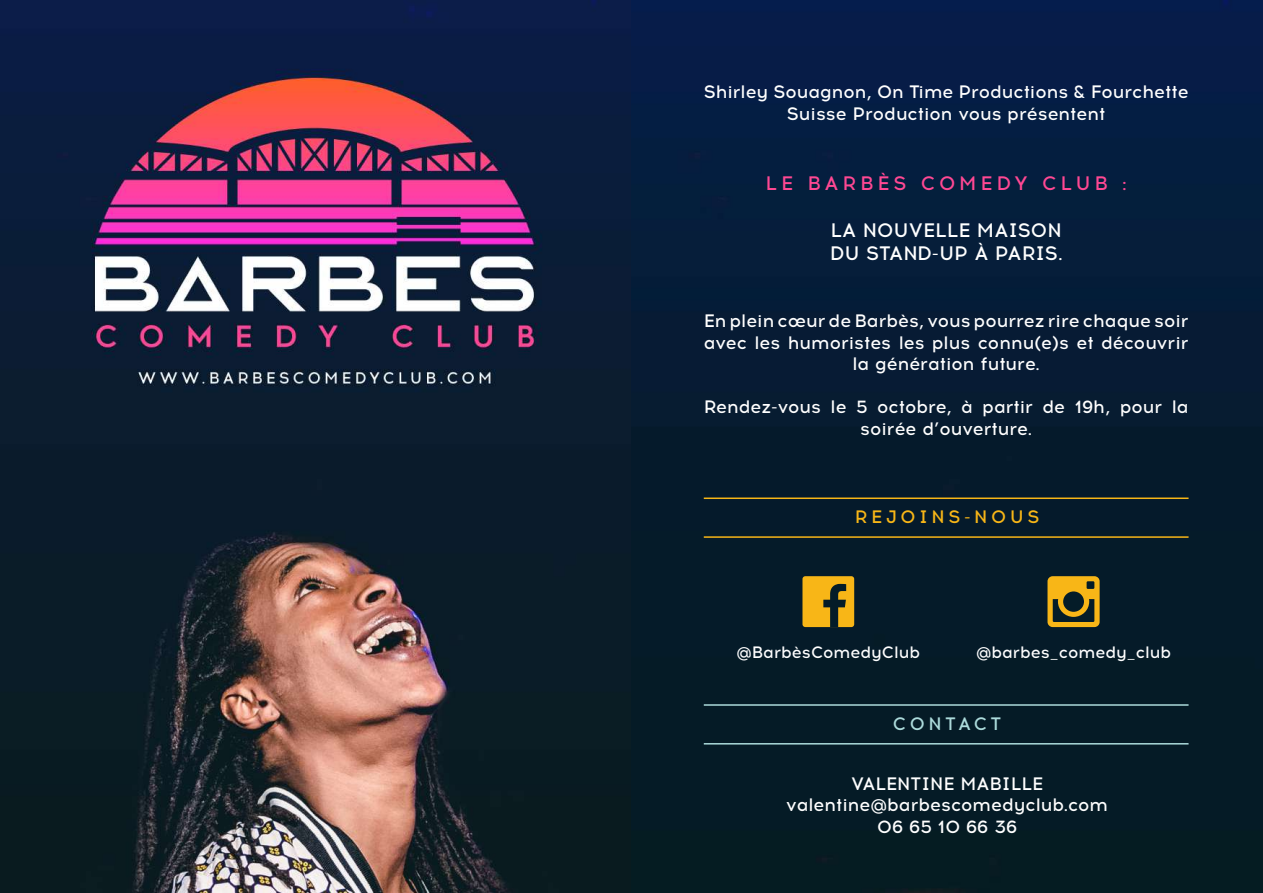
<style>
.page{position:relative;width:1263px;height:893px;background:#fff}
.page>*{position:absolute;margin:0;border:0;box-sizing:border-box;transform-origin:0 0}
.t1{font:500 19.5px/23.4px "Acrom W00";color:#fff}
.t2{font:500 19.5px "Acrom W00";letter-spacing:.2em;color:#ff4893}
.t3{font:500 18px/21.6px "Acrom W00";color:#fff;text-align:center}
.t4{font:500 18px "Acrom W00";letter-spacing:.2em;color:#f8b617}
.t5{font:500 18px "Acrom W00";letter-spacing:.195em;color:#acdbdb}
.t6{font:500 16.5px "Acrom W00";color:#fff}
</style>
<div class="page">
<img style="left:0;top:0;width:1263px;height:893px">
<div style="left:802px;top:576px;width:52px;height:51px;background:#f8b617;border-radius:3px"></div>
<svg style="left:823px;top:584px;width:23px;height:43px"></svg>
<svg style="left:1047px;top:576px;width:52px;height:51px"></svg>
<hr style="left:704px;top:497px;width:484px;height:2px;background:#f8b617">
<hr style="left:704px;top:704px;width:484px;height:2px;background:#acdbdb">
<hr style="left:704px;top:536px;width:484px;height:2px;background:#f8b617">
<hr style="left:704px;top:743px;width:484px;height:1px;background:#acdbdb">
<p class="t3" style="left:704px;top:82px;width:486px">Shirley Souagnon, On Time Productions &amp; Fourchette<br>Suisse Production vous présentent</p>
<p class="t2" style="left:765px;top:170px;width:363px">LE BARBÈS COMEDY CLUB :</p>
<p class="t1" style="left:830px;top:219px;width:235px">LA NOUVELLE MAISON<br>DU STAND-UP À PARIS.</p>
<p class="t3" style="left:704px;top:310px;width:486px">En plein cœur de Barbès, vous pourrez rire chaque soir avec les humoristes les plus connu(e)s et découvrir la génération future.</p>
<p class="t3" style="left:704px;top:397px;width:486px">Rendez-vous le 5 octobre, à partir de 19h, pour la soirée d’ouverture.</p>
<p class="t4" style="left:855px;top:504px;width:186px">REJOINS-NOUS</p>
<p class="t6" style="left:736px;top:642px;width:185px">@BarbèsComedyClub</p>
<p class="t6" style="left:976px;top:641px;width:197px">@barbes_comedy_club</p>
<p class="t5" style="left:893px;top:711px;width:110px">CONTACT</p>
<p class="t3" style="left:786px;top:773px;width:323px">VALENTINE MABILLE valentine@barbescomedyclub.com<br>06 65 10 66 36</p>
</div>
